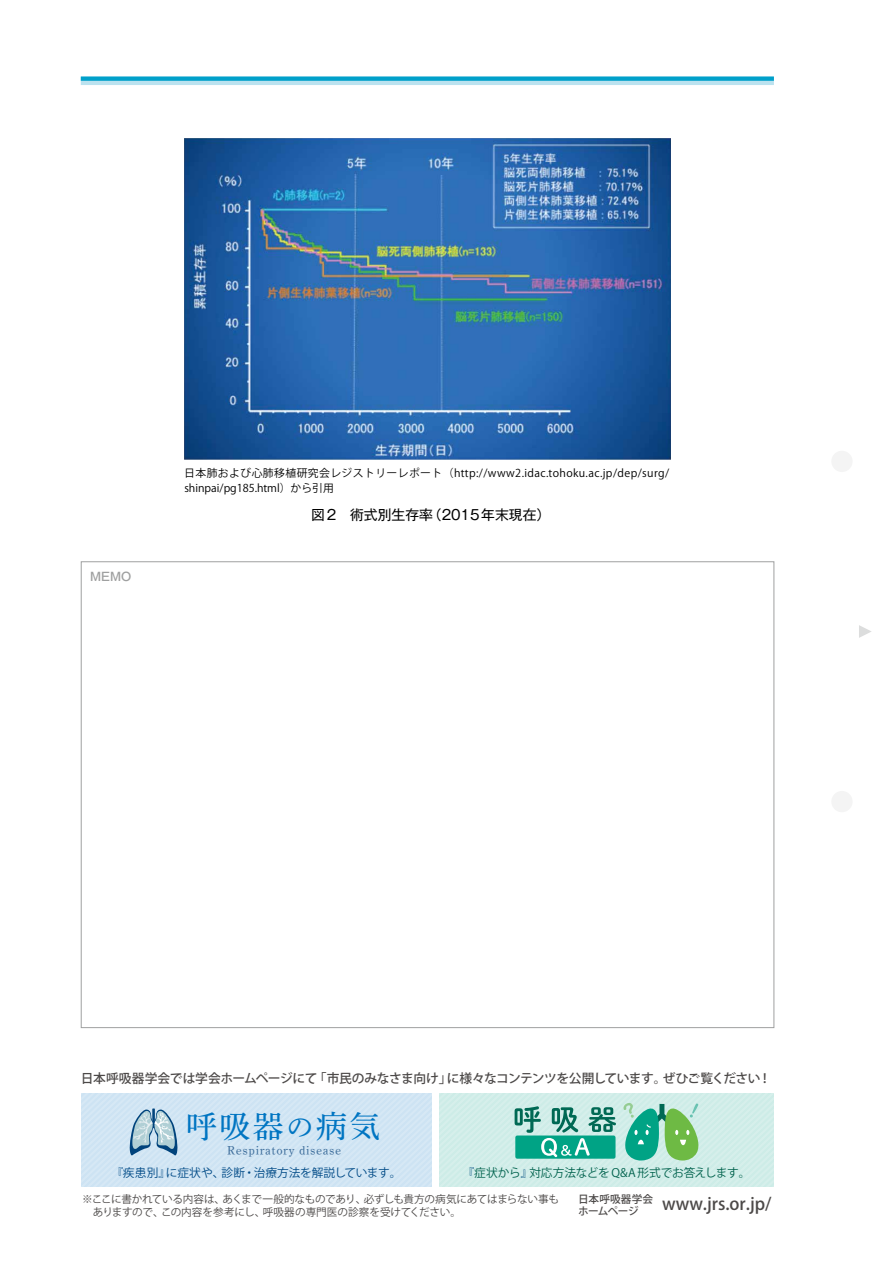
<style>
.page{position:relative;width:893px;height:1263px;background:#fff}
.page>*{position:absolute;margin:0;border:0;box-sizing:border-box;transform-origin:0 0}
.t1{font:30.9px "Shuei Min Pro M";color:#0075c2}
.t2{font:500 16.95px "Koz Go Pro";color:#4c4948}
.t3{font:13.8px "Gothic MB101 Pro";color:#000}
.t4{font:500 12.75px "Koz Go Pro";letter-spacing:-.035em;color:#4c4948}
.t5{font:12.15px "Shuei Min Pro M";letter-spacing:.05em;color:#00437c}
.t6{font:11.7px "Koz Go Pro";letter-spacing:-.01em;color:#00538d}
.t7{font:11.7px "Koz Go Pro";letter-spacing:-.025em;color:#006954}
.t8{font:500 11.7px "Gothic MB101 Pro";color:#9fa0a0}
.t9{font:10.8px/15.3px "Koz Go Pro";letter-spacing:.035em;color:#000}
.t10{font:10.65px/12.8px "Koz Go Pro";letter-spacing:-.025em;color:#4c4948}
.t11{font:500 10.65px/11.7px "Koz Go Pro";letter-spacing:-.02em;color:#4c4948}
.s1{font-size:27.75px}
.s2{color:#00538d}
</style>
<div class="page">
<svg style="left:81px;top:1093px;width:693px;height:94px;background:#bfe0e2"></svg>
<div style="left:81px;top:77px;width:693px;height:8px;background:#bbe2ef"></div>
<svg style="left:81px;top:77px;width:693px;height:4px;background:#09a3cb"></svg>
<svg style="left:859px;top:625px;width:12px;height:13px"></svg>
<div style="left:831px;top:791px;width:22px;height:21px;background:#f4f4f4;border-radius:50%"></div>
<div style="left:831px;top:451px;width:22px;height:21px;background:#f4f4f4;border-radius:50%"></div>
<img style="left:184px;top:139px;width:486px;height:320px">
<p class="t8" style="left:90px;top:567px;width:43px">MEMO</p>
<p class="t9" style="left:184px;top:465px;width:486px">日本肺および心肺移植研究会レジストリーレポート（http://www2.idac.tohoku.ac.jp/dep/surg/ shinpai/pg185.html）から引用</p>
<p class="t3" style="left:311px;top:504px;width:241px">図2　術式別生存率（2015年末現在）</p>
<p class="t4" style="left:81px;top:1070px;width:692px">日本呼吸器学会では学会ホームページにて 「市民のみなさま向け」に様々なコンテンツを公開しています。ぜひご覧ください！</p>
<h1 class="t1" style="left:186px;top:1104px;width:196px">呼吸器<span class="s1">の</span>病気</h1>
<p class="t5" style="left:227px;top:1141px;width:116px">Respiratory disease</p>
<h2 class="t2" style="left:662px;top:1193px;width:111px">www.jrs.or.jp/</h2>
<p class="t6" style="left:111px;top:1165px;width:292px">『疾患別』に症状や、診断・治療方法を解説しています。</p>
<p class="t7" style="left:462px;top:1165px;width:290px"><span class="s2">『</span>症状から<span class="s2">』</span>対応方法などを Q&amp;A 形式でお答えします。</p>
<p class="t10" style="left:82px;top:1193px;width:479px">※ここに書かれている内容は、あくまで一般的なものであり、必ずしも貴方の病気にあてはまらない事も　ありますので、この内容を参考にし、呼吸器の専門医の診察を受けてください。</p>
<p class="t11" style="left:578px;top:1194px;width:77px">日本呼吸器学会ホームページ</p>
</div>
